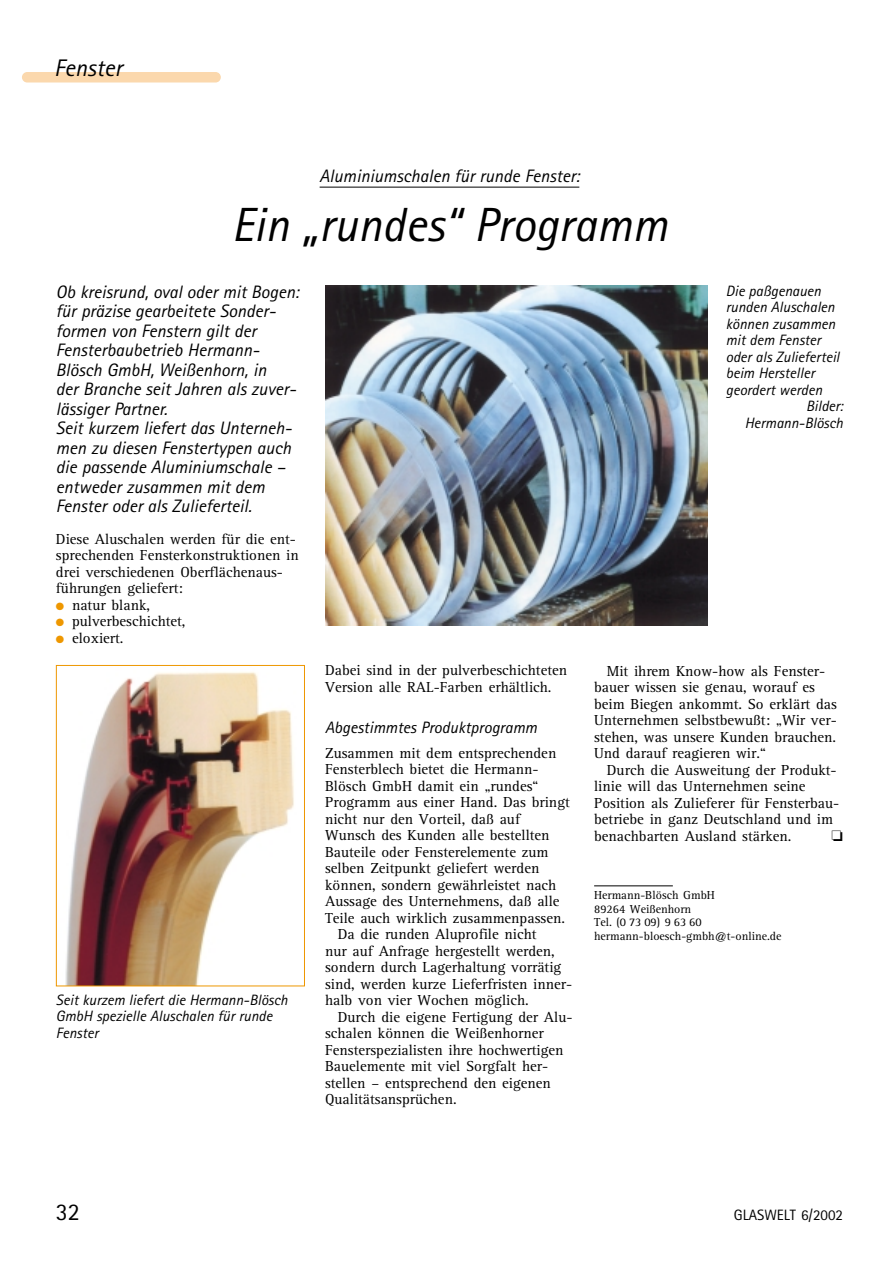
<style>
.page{position:relative;width:893px;height:1263px;background:#fff}
.page>*{position:absolute;margin:0;border:0;box-sizing:border-box;transform-origin:0 0}
.t1{font:italic 48px "Rotis Sans Serif";color:#000}
.t2{font:italic 24px "Rotis Sans Serif";color:#000}
.t3{font:24px "Rotis Sans Serif";color:#000}
.t4{font:italic 18px/19.5px "Rotis Sans Serif";color:#000}
.t5{font:italic 16.5px "Rotis Sans Serif";color:#000}
.t6{font:15px/16.5px "Rotis Serif";color:#000}
.t7{font:italic 15px/16.5px "Rotis Sans Serif";color:#000}
.t8{font:15px "Rotis Sans Serif";color:#000}
.t9{font:12px/13.5px "Rotis Serif";color:#000}
.s1{color:#ee9700}
</style>
<div class="page">
<hr style="left:594px;top:885px;width:78px;height:1px;background:#000">
<svg style="left:22px;top:72px;width:199px;height:11px;background:#fbdab1"></svg>
<hr style="left:319px;top:187px;width:260px;height:1px;background:#000">
<img style="left:65px;top:672px;width:229px;height:312px">
<div style="left:56px;top:665px;width:249px;height:321px;border:1px solid #ee9700"></div>
<img style="left:325px;top:286px;width:383px;height:339px">
<h2 class="t2" style="left:54px;top:60px;width:69px">Fenster</h2>
<p class="t4" style="left:319px;top:168px;width:261px">Aluminiumschalen für runde Fenster:</p>
<h1 class="t1" style="left:231px;top:208px;width:437px">Ein „rundes“ Programm</h1>
<p class="t4" style="left:56px;top:284px;width:244px">Ob kreisrund, oval oder mit Bogen: für präzise gearbeitete Sonder&shy;formen von Fenstern gilt der<br>Fensterbaubetrieb Hermann-<br>Blösch GmbH, Weißenhorn, in<br>der Branche seit Jahren als zuver&shy;lässiger Partner.<br>Seit kurzem liefert das Unterneh&shy;men zu diesen Fenstertypen auch die passende Aluminiumschale – entweder zusammen mit dem<br>Fenster oder als Zulieferteil.</p>
<p class="t6" style="left:56px;top:532px;width:244px">Diese Aluschalen werden für die ent&shy;sprechenden Fensterkonstruktionen in drei verschiedenen Oberflächenaus&shy;führungen geliefert:</p>
<p class="t6" style="left:56px;top:598px;width:96px"><span class="s1">●</span> natur blank,</p>
<p class="t6" style="left:56px;top:614px;width:131px"><span class="s1">●</span> pulverbeschichtet,</p>
<p class="t6" style="left:56px;top:631px;width:69px"><span class="s1">●</span> eloxiert.</p>
<p class="t7" style="left:725px;top:284px;width:97px">Die paßgenauen</p>
<p class="t7" style="left:725px;top:301px;width:110px">runden Aluschalen</p>
<p class="t7" style="left:725px;top:317px;width:111px">können zusammen</p>
<p class="t7" style="left:725px;top:334px;width:97px">mit dem Fenster</p>
<p class="t7" style="left:725px;top:350px;width:115px">oder als Zulieferteil</p>
<p class="t7" style="left:725px;top:367px;width:90px">beim Hersteller</p>
<p class="t7" style="left:725px;top:383px;width:98px">geordert werden</p>
<p class="t7" style="left:806px;top:400px;width:38px">Bilder:</p>
<p class="t7" style="left:744px;top:416px;width:100px">Hermann-Blösch</p>
<p class="t7" style="left:56px;top:993px;width:233px">Seit kurzem liefert die Hermann-Blösch<br>GmbH spezielle Aluschalen für runde<br>Fenster</p>
<p class="t6" style="left:325px;top:663px;width:243px">Dabei sind in der pulverbeschichteten<br>Version alle RAL-Farben erhältlich.</p>
<p class="t5" style="left:325px;top:722px;width:214px">Abgestimmtes Produktprogramm</p>
<p class="t6" style="left:325px;top:746px;width:233px">Zusammen mit dem entsprechenden</p>
<p class="t6" style="left:325px;top:762px;width:215px">Fensterblech bietet die Hermann-</p>
<p class="t6" style="left:325px;top:779px;width:215px">Blösch GmbH damit ein „rundes“</p>
<p class="t6" style="left:325px;top:795px;width:246px">Programm aus einer Hand. Das bringt</p>
<p class="t6" style="left:325px;top:812px;width:196px">nicht nur den Vorteil, daß auf</p>
<p class="t6" style="left:325px;top:828px;width:226px">Wunsch des Kunden alle bestellten</p>
<p class="t6" style="left:325px;top:845px;width:225px">Bauteile oder Fensterelemente zum</p>
<p class="t6" style="left:325px;top:861px;width:216px">selben Zeitpunkt geliefert werden</p>
<p class="t6" style="left:325px;top:878px;width:233px">können, sondern gewährleistet nach</p>
<p class="t6" style="left:325px;top:894px;width:236px">Aussage des Unternehmens, daß alle</p>
<p class="t6" style="left:325px;top:911px;width:241px">Teile auch wirklich zusammenpassen.</p>
<p class="t6" style="left:338px;top:927px;width:200px">Da die runden Aluprofile nicht</p>
<p class="t6" style="left:325px;top:944px;width:231px">nur auf Anfrage hergestellt werden,</p>
<p class="t6" style="left:325px;top:960px;width:238px">sondern durch Lagerhaltung vorrätig</p>
<p class="t6" style="left:325px;top:977px;width:248px">sind, werden kurze Lieferfristen inner-</p>
<p class="t6" style="left:325px;top:993px;width:205px">halb von vier Wochen möglich.</p>
<p class="t6" style="left:338px;top:1010px;width:236px">Durch die eigene Fertigung der Alu-</p>
<p class="t6" style="left:325px;top:1026px;width:220px">schalen können die Weißenhorner</p>
<p class="t6" style="left:325px;top:1043px;width:240px">Fensterspezialisten ihre hochwertigen</p>
<p class="t6" style="left:325px;top:1059px;width:225px">Bauelemente mit viel Sorgfalt her-</p>
<p class="t6" style="left:325px;top:1076px;width:227px">stellen – entsprechend den eigenen</p>
<p class="t6" style="left:325px;top:1092px;width:133px">Qualitätsansprüchen.</p>
<p class="t6" style="left:594px;top:664px;width:244px;text-indent:13px">Mit ihrem Know-how als Fenster&shy;bauer wissen sie genau, worauf es beim Biegen ankommt. So erklärt das Unternehmen selbstbewußt: „Wir ver&shy;stehen, was unsere Kunden brauchen.<br>Und darauf reagieren wir.“</p>
<p class="t6" style="left:594px;top:763px;width:246px;text-indent:13px">Durch die Ausweitung der Produkt&shy;linie will das Unternehmen seine Position als Zulieferer für Fensterbau&shy;betriebe in ganz Deutschland und im benachbarten Ausland stärken.</p>
<p class="t9" style="left:594px;top:889px;width:189px">Hermann-Blösch GmbH<br>89264 Weißenhorn<br>Tel. (0 73 09) 9 63 60 hermann-bloesch-gmbh@t-online.de</p>
<h2 class="t3" style="left:56px;top:1203px;width:25px">32</h2>
<p class="t8" style="left:733px;top:1209px;width:111px">GLASWELT 6/2002</p>
</div>
